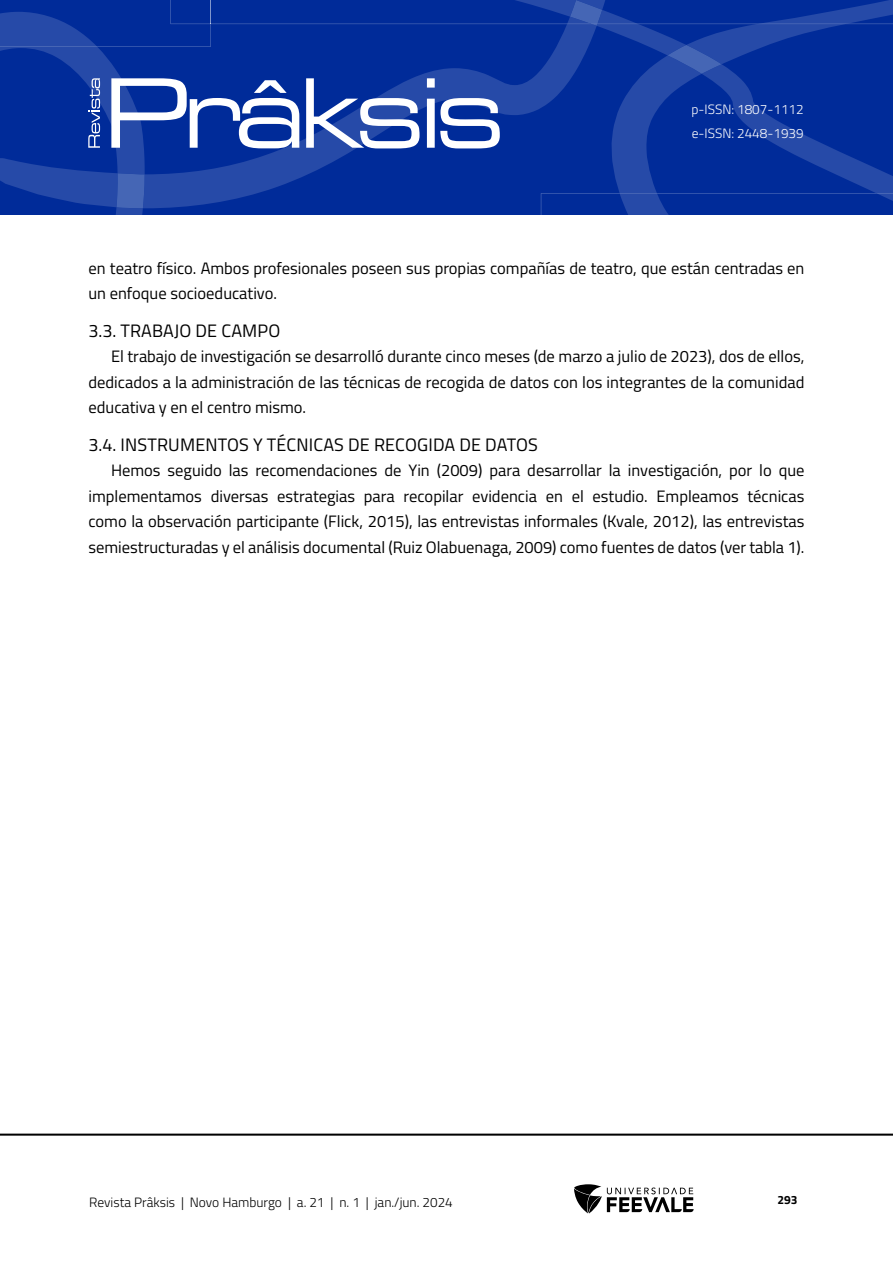
<style>
.page{position:relative;width:893px;height:1263px;background:#fff}
.page>*{position:absolute;margin:0;border:0;box-sizing:border-box;transform-origin:0 0}
.TUTULO_2{font:18px "Titillium Web";letter-spacing:.01em;color:#000}
.Corpo_de_texto{font:16.5px/25.5px "Titillium Web";color:#000;text-align:justify}
.t1{font:300 13.5px "Titillium Web";color:#000}
.t2{font:300 13.5px/24px "Titillium Web";color:#fff}
.t3{font:700 12px "Titillium Web";color:#000}
</style>
<div class="page">
<hr style="left:0;top:1133px;width:893px;height:3px;background:#000">
<svg style="left:574px;top:1184px;width:120px;height:29px"></svg>
<svg style="left:0;top:0;width:893px;height:215px;background:#1239a0"></svg>
<p class="t2" style="left:691px;top:97px;width:114px">p-ISSN: 1807-1112 e-ISSN: 2448-1939</p>
<p class="Corpo_de_texto" style="left:88px;top:254px;width:717px">en teatro físico. Ambos profesionales poseen sus propias compañías de teatro, que están centradas en un enfoque socioeducativo.</p>
<p class="TUTULO_2" style="left:88px;top:317px;width:193px">3.3. TRABAJO DE CAMPO</p>
<p class="Corpo_de_texto" style="left:88px;top:343px;width:717px;text-indent:22px">El trabajo de investigación se desarrolló durante cinco meses (de marzo a julio de 2023), dos de ellos, dedicados a la administración de las técnicas de recogida de datos con los integrantes de la comunidad educativa y en el centro mismo.</p>
<p class="TUTULO_2" style="left:88px;top:431px;width:451px">3.4. INSTRUMENTOS Y TÉCNICAS DE RECOGIDA DE DATOS</p>
<p class="Corpo_de_texto" style="left:88px;top:457px;width:717px;text-indent:22px">Hemos seguido las recomendaciones de Yin (2009) para desarrollar la investigación, por lo que implementamos diversas estrategias para recopilar evidencia en el estudio. Empleamos técnicas como la observación participante (Flick, 2015), las entrevistas informales (Kvale, 2012), las entrevistas semiestructuradas y el análisis documental (Ruiz Olabuenaga, 2009) como fuentes de datos (ver tabla 1).</p>
<p class="t1" style="left:89px;top:1192px;width:365px">Revista Prâksis | Novo Hamburgo | a. 21 | n. 1 | jan./jun. 2024</p>
<p class="t3" style="left:777px;top:1190px;width:22px">293</p>
</div>
